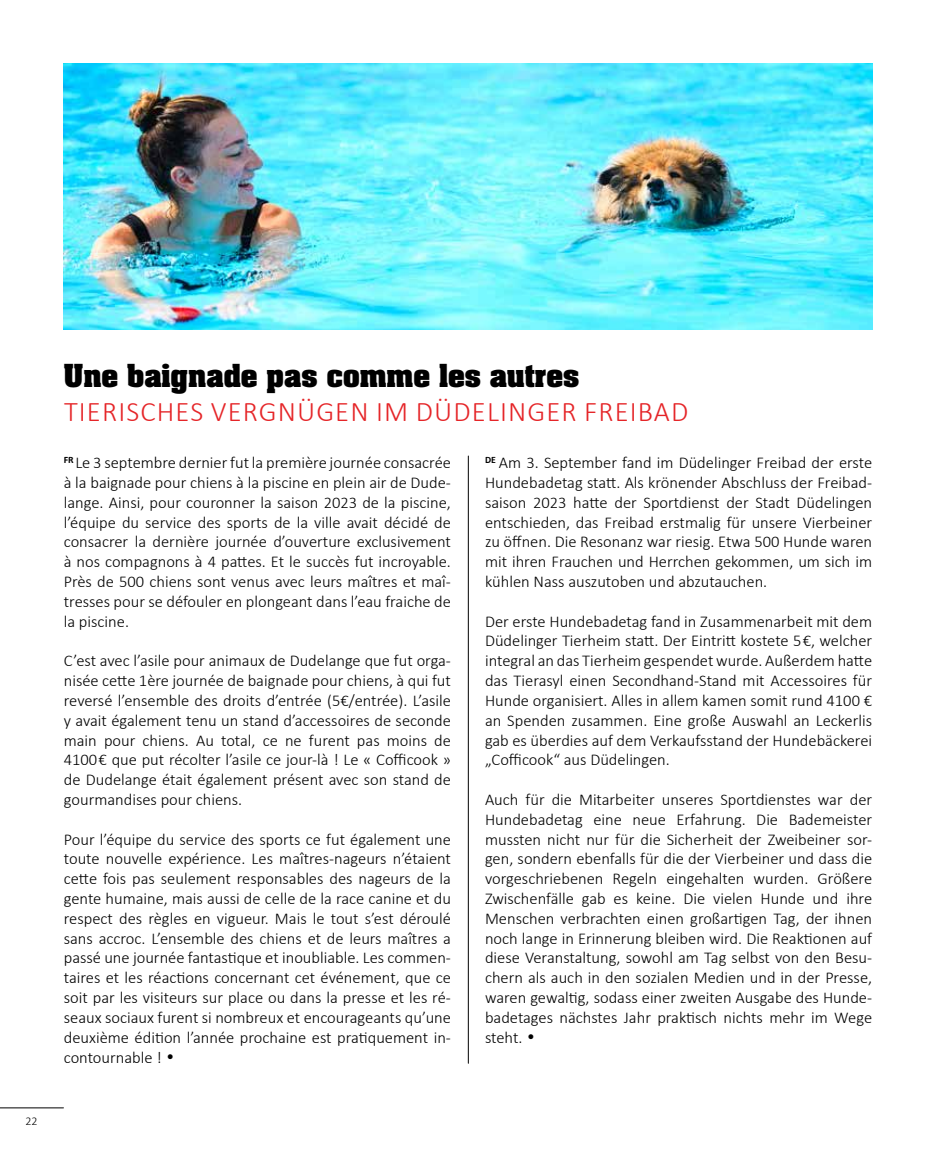
<style>
.page{position:relative;width:936px;height:1170px;background:#fff}
.page>*{position:absolute;margin:0;border:0;box-sizing:border-box;transform-origin:0 0}
.t1{font:300 28.5px "Calibri";letter-spacing:.04em;color:#e52528}
.t2{font:700 27px "Aachen Std";letter-spacing:-.005em;color:#000}
.t3{font:300 16.5px/19.8px "Calibri";color:#000;text-align:justify}
.t4{font:300 12px "Calibri";color:#000}
.s1{font-family:"Square 721 BT";font-weight:700;font-stretch:condensed}
</style>
<div class="page">
<hr style="left:0;top:1107px;width:63px;height:1px;background:#000">
<hr style="left:468px;top:456px;width:1px;height:607px;background:#000">
<img style="left:64px;top:64px;width:808px;height:265px">
<p class="t4" style="left:25px;top:1113px;width:14px">22</p>
<h2 class="t2" style="left:63px;top:356px;width:517px">Une baignade pas comme les autres</h2>
<h1 class="t1" style="left:64px;top:394px;width:626px">TIERISCHES VERGNÜGEN IM DÜDELINGER FREIBAD</h1>
<p class="t3" style="left:64px;top:452px;width:388px"><sup>FR</sup> Le 3 septembre dernier fut la première journée consacrée à la baignade pour chiens à la piscine en plein air de Dude&shy;lange. Ainsi, pour couronner la saison 2023 de la piscine, l’équipe du service des sports de la ville avait décidé de consacrer la dernière journée d’ouverture exclusivement à nos compagnons à 4 pattes. Et le succès fut incroyable.<br>Près de 500 chiens sont venus avec leurs maîtres et maî&shy;tresses pour se défouler en plongeant dans l’eau fraiche de la piscine.</p>
<p class="t3" style="left:64px;top:650px;width:388px">C’est avec l’asile pour animaux de Dudelange que fut orga&shy;nisée cette 1ère journée de baignade pour chiens, à qui fut reversé l’ensemble des droits d’entrée (5€/entrée). L’asile y avait également tenu un stand d’accessoires de seconde main pour chiens. Au total, ce ne furent pas moins de 4100 € que put récolter l’asile ce jour-là ! Le « Cofficook » de Dudelange était également présent avec son stand de gourmandises pour chiens.</p>
<p class="t3" style="left:64px;top:829px;width:388px">Pour l’équipe du service des sports ce fut également une toute nouvelle expérience. Les maîtres-nageurs n’étaient cette fois pas seulement responsables des nageurs de la gente humaine, mais aussi de celle de la race canine et du respect des règles en vigueur. Mais le tout s’est déroulé sans accroc. L’ensemble des chiens et de leurs maîtres a passé une journée fantastique et inoubliable. Les commen&shy;taires et les réactions concernant cet événement, que ce soit par les visiteurs sur place ou dans la presse et les ré&shy;seaux sociaux furent si nombreux et encourageants qu’une deuxième édition l’année prochaine est pratiquement in&shy;contournable ! <span class="s1">•</span></p>
<p class="t3" style="left:485px;top:452px;width:388px"><sup>DE</sup> Am 3. September fand im Düdelinger Freibad der erste Hundebadetag statt. Als krönender Abschluss der Freibad&shy;saison 2023 hatte der Sportdienst der Stadt Düdelingen entschieden, das Freibad erstmalig für unsere Vierbeiner zu öffnen. Die Resonanz war riesig. Etwa 500 Hunde waren mit ihren Frauchen und Herrchen gekommen, um sich im kühlen Nass auszutoben und abzutauchen.</p>
<p class="t3" style="left:485px;top:611px;width:388px">Der erste Hundebadetag fand in Zusammenarbeit mit dem Düdelinger Tierheim statt. Der Eintritt kostete 5 €, welcher integral an das Tierheim gespendet wurde. Außerdem hatte das Tierasyl einen Secondhand-Stand mit Accessoires für Hunde organisiert. Alles in allem kamen somit rund 4100 € an Spenden zusammen. Eine große Auswahl an Leckerlis gab es überdies auf dem Verkaufsstand der Hundebäckerei „Cofficook“ aus Düdelingen.</p>
<p class="t3" style="left:485px;top:789px;width:388px">Auch für die Mitarbeiter unseres Sportdienstes war der Hundebadetag eine neue Erfahrung. Die Bademeister mussten nicht nur für die Sicherheit der Zweibeiner sor&shy;gen, sondern ebenfalls für die der Vierbeiner und dass die vorgeschriebenen Regeln eingehalten wurden. Größere Zwischenfälle gab es keine. Die vielen Hunde und ihre Menschen verbrachten einen großartigen Tag, der ihnen noch lange in Erinnerung bleiben wird. Die Reaktionen auf diese Veranstaltung, sowohl am Tag selbst von den Besu&shy;chern als auch in den sozialen Medien und in der Presse, waren gewaltig, sodass einer zweiten Ausgabe des Hunde&shy;badetages nächstes Jahr praktisch nichts mehr im Wege steht. <span class="s1">•</span></p>
</div>
